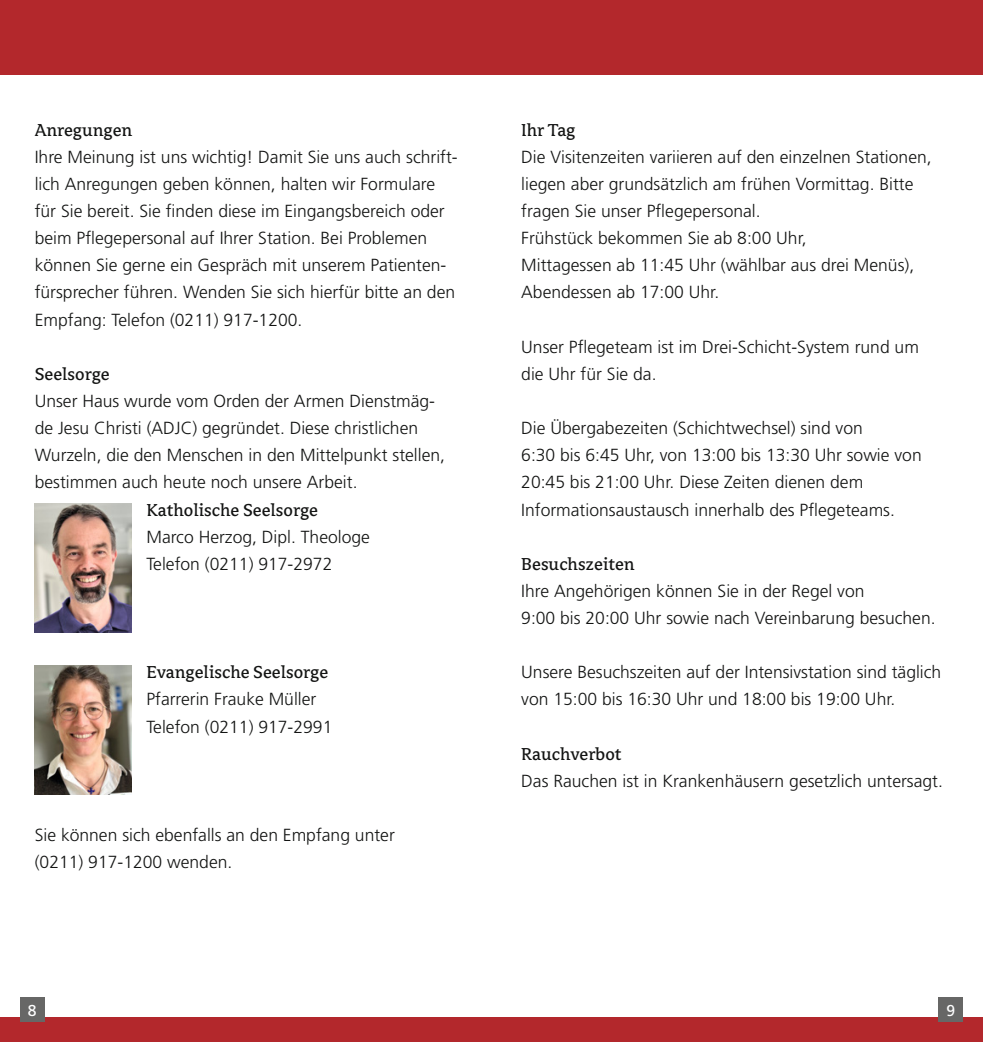
<style>
.page{position:relative;width:983px;height:1042px;background:#fff}
.page>*{position:absolute;margin:0;border:0;box-sizing:border-box;transform-origin:0 0}
.t1{font:19.25px "Avance Pro";color:#131413}
.t2{font:300 17.5px/27.1px "Frutiger LT Std";color:#131413}
.t3{font:15.75px "Frutiger LT Std";color:#fff}
</style>
<div class="page">
<img style="left:35px;top:666px;width:96px;height:129px">
<img style="left:35px;top:503px;width:96px;height:129px">
<div style="left:0;top:0;width:982px;height:74px;background:#b3282c"></div>
<div style="left:0;top:1017px;width:982px;height:25px;background:#b3282c"></div>
<div style="left:20px;top:997px;width:25px;height:25px;background:#676766"></div>
<div style="left:938px;top:997px;width:24px;height:25px;background:#676766"></div>
<p class="t1" style="left:35px;top:122px;width:99px">Anregungen</p>
<p class="t2" style="left:35px;top:144px;width:424px">Ihre Meinung ist uns wichtig! Damit Sie uns auch schrift&shy;lich Anregungen geben können, halten wir Formulare für Sie bereit. Sie finden diese im Eingangsbereich oder beim Pflegepersonal auf Ihrer Station. Bei Problemen können Sie gerne ein Gespräch mit unserem Patienten&shy;fürsprecher führen. Wenden Sie sich hierfür bitte an den Empfang: Telefon (0211) 917-1200.</p>
<p class="t1" style="left:35px;top:366px;width:76px">Seelsorge</p>
<p class="t2" style="left:35px;top:388px;width:412px">Unser Haus wurde vom Orden der Armen Dienstmäg&shy;de Jesu Christi (ADJC) gegründet. Diese christlichen Wurzeln, die den Menschen in den Mittelpunkt stellen, bestimmen auch heute noch unsere Arbeit.</p>
<p class="t1" style="left:146px;top:502px;width:173px">Katholische Seelsorge</p>
<p class="t2" style="left:146px;top:524px;width:225px">Marco Herzog, Dipl. Theologe<br>Telefon (0211) 917-2972</p>
<p class="t1" style="left:146px;top:664px;width:183px">Evangelische Seelsorge</p>
<p class="t2" style="left:146px;top:687px;width:187px">Pfarrerin Frauke Müller<br>Telefon (0211) 917-2991</p>
<p class="t2" style="left:35px;top:822px;width:361px">Sie können sich ebenfalls an den Empfang unter (0211) 917-1200 wenden.</p>
<p class="t1" style="left:521px;top:122px;width:56px">Ihr Tag</p>
<p class="t2" style="left:521px;top:144px;width:412px">Die Visitenzeiten variieren auf den einzelnen Stationen, liegen aber grundsätzlich am frühen Vormittag. Bitte fragen Sie unser Pflegepersonal.<br>Frühstück bekommen Sie ab 8:00 Uhr,<br>Mittagessen ab 11:45 Uhr (wählbar aus drei Menüs), Abendessen ab 17:00 Uhr.</p>
<p class="t2" style="left:521px;top:334px;width:399px">Unser Pflegeteam ist im Drei-Schicht-System rund um die Uhr für Sie da.</p>
<p class="t2" style="left:521px;top:415px;width:402px">Die Übergabezeiten (Schichtwechsel) sind von<br>6:30 bis 6:45 Uhr, von 13:00 bis 13:30 Uhr sowie von 20:45 bis 21:00 Uhr. Diese Zeiten dienen dem Informa tionsaustausch innerhalb des Pflegeteams.</p>
<p class="t1" style="left:521px;top:556px;width:115px">Besuchszeiten</p>
<p class="t2" style="left:521px;top:578px;width:416px">Ihre Angehörigen können Sie in der Regel von<br>9:00 bis 20:00 Uhr sowie nach Vereinbarung besuchen.</p>
<p class="t2" style="left:521px;top:659px;width:421px">Unsere Besuchszeiten auf der Intensivstation sind täglich von 15:00 bis 16:30 Uhr und 18:00 bis 19:00 Uhr.</p>
<p class="t1" style="left:521px;top:746px;width:102px">Rauchverbot</p>
<p class="t2" style="left:521px;top:768px;width:423px">Das Rauchen ist in Krankenhäusern gesetzlich untersagt.</p>
<p class="t3" style="left:28px;top:1002px;width:10px">8</p>
<p class="t3" style="left:946px;top:1002px;width:10px">9</p>
</div>
